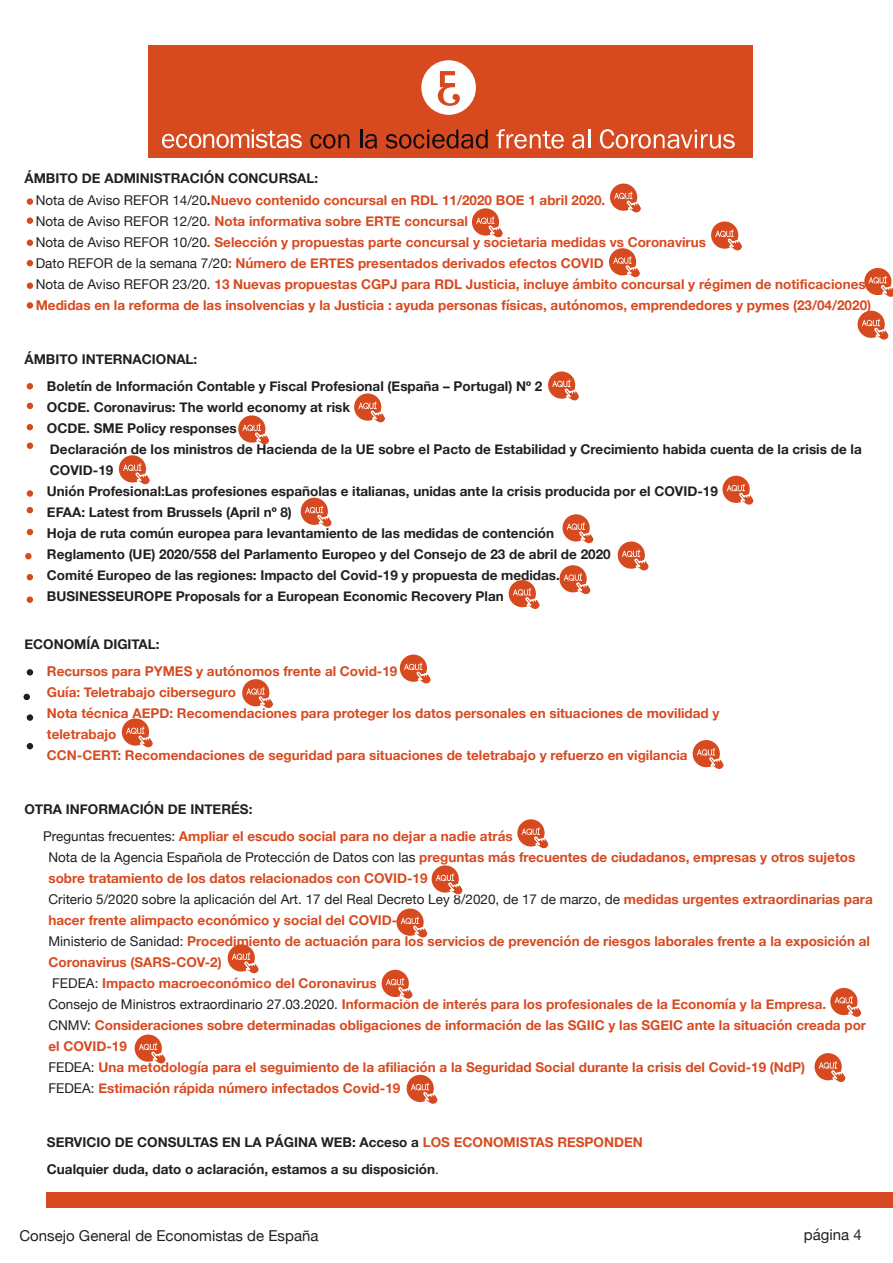
<style>
.page{position:relative;width:893px;height:1263px;background:#fff}
.page>*{position:absolute;margin:0;border:0;box-sizing:border-box;transform-origin:0 0}
.t1{font:15px "Helvetica Neue";color:#231f20}
.t2{font:700 13.5px/21px "Helvetica Neue";color:#d74a20}
.t3{font:700 13.5px/21px "Helvetica Neue";color:#231f20}
.s1{color:#231f20}
.s2{font-weight:400;color:#231f20}
.s3{color:#d74a20}
.s4{font-weight:400}
</style>
<div class="page">
<div style="left:858px;top:311px;width:27px;height:27px;background:#d74a20;border-radius:50%"></div>
<svg style="left:862px;top:319px;width:27px;height:21px"></svg>
<div style="left:610px;top:184px;width:27px;height:27px;background:#d74a20;border-radius:50%"></div>
<svg style="left:614px;top:192px;width:27px;height:21px"></svg>
<svg style="left:24px;top:694px;width:6px;height:6px"></svg>
<svg style="left:27px;top:669px;width:6px;height:6px"></svg>
<div style="left:27px;top:714px;width:6px;height:7px;background:#231f20;border-radius:50%"></div>
<svg style="left:27px;top:743px;width:6px;height:6px"></svg>
<div style="left:149px;top:45px;width:604px;height:113px;background:#d74a20"></div>
<div style="left:421px;top:60px;width:55px;height:55px;background:#fff;border-radius:50%"></div>
<svg style="left:438px;top:71px;width:22px;height:35px"></svg>
<svg style="left:310px;top:134px;width:39px;height:15px"></svg>
<svg style="left:360px;top:130px;width:17px;height:19px"></svg>
<svg style="left:386px;top:130px;width:102px;height:19px"></svg>
<svg style="left:496px;top:129px;width:68px;height:20px"></svg>
<svg style="left:572px;top:130px;width:18px;height:19px"></svg>
<svg style="left:600px;top:129px;width:135px;height:20px"></svg>
<svg style="left:162px;top:129px;width:140px;height:19px"></svg>
<div style="left:119px;top:455px;width:27px;height:27px;background:#d74a20;border-radius:50%"></div>
<svg style="left:123px;top:463px;width:27px;height:22px"></svg>
<div style="left:711px;top:221px;width:27px;height:28px;background:#d74a20;border-radius:50%"></div>
<svg style="left:715px;top:230px;width:27px;height:21px"></svg>
<div style="left:618px;top:541px;width:27px;height:28px;background:#d74a20;border-radius:50%"></div>
<svg style="left:622px;top:550px;width:27px;height:21px"></svg>
<div style="left:864px;top:268px;width:27px;height:27px;background:#d74a20;border-radius:50%"></div>
<svg style="left:868px;top:276px;width:25px;height:21px"></svg>
<div style="left:562px;top:514px;width:28px;height:27px;background:#d74a20;border-radius:50%"></div>
<svg style="left:567px;top:522px;width:27px;height:22px"></svg>
<div style="left:722px;top:476px;width:28px;height:27px;background:#d74a20;border-radius:50%"></div>
<svg style="left:727px;top:484px;width:27px;height:21px"></svg>
<div style="left:609px;top:248px;width:27px;height:27px;background:#d74a20;border-radius:50%"></div>
<svg style="left:613px;top:256px;width:27px;height:22px"></svg>
<div style="left:548px;top:371px;width:27px;height:28px;background:#d74a20;border-radius:50%"></div>
<svg style="left:552px;top:380px;width:27px;height:21px"></svg>
<div style="left:46px;top:1192px;width:847px;height:15px;background:#d74a20"></div>
<div style="left:27px;top:198px;width:6px;height:7px;background:#d74a20;border-radius:50%"></div>
<div style="left:27px;top:217px;width:6px;height:7px;background:#d74a20;border-radius:50%"></div>
<svg style="left:27px;top:383px;width:6px;height:6px"></svg>
<div style="left:472px;top:208px;width:27px;height:28px;background:#d74a20;border-radius:50%"></div>
<svg style="left:476px;top:216px;width:27px;height:22px"></svg>
<svg style="left:27px;top:403px;width:6px;height:6px"></svg>
<svg style="left:27px;top:260px;width:6px;height:6px"></svg>
<svg style="left:27px;top:424px;width:6px;height:6px"></svg>
<svg style="left:27px;top:507px;width:6px;height:6px"></svg>
<div style="left:242px;top:679px;width:27px;height:27px;background:#d74a20;border-radius:50%"></div>
<svg style="left:246px;top:687px;width:27px;height:22px"></svg>
<div style="left:27px;top:442px;width:6px;height:7px;background:#d74a20;border-radius:50%"></div>
<svg style="left:27px;top:529px;width:6px;height:6px"></svg>
<div style="left:27px;top:282px;width:6px;height:7px;background:#d74a20;border-radius:50%"></div>
<svg style="left:27px;top:240px;width:6px;height:6px"></svg>
<div style="left:509px;top:580px;width:27px;height:27px;background:#d74a20;border-radius:50%"></div>
<svg style="left:513px;top:588px;width:27px;height:21px"></svg>
<div style="left:559px;top:565px;width:28px;height:27px;background:#d74a20;border-radius:50%"></div>
<svg style="left:564px;top:573px;width:27px;height:22px"></svg>
<div style="left:400px;top:654px;width:27px;height:28px;background:#d74a20;border-radius:50%"></div>
<svg style="left:404px;top:663px;width:27px;height:21px"></svg>
<div style="left:693px;top:740px;width:27px;height:27px;background:#d74a20;border-radius:50%"></div>
<svg style="left:697px;top:748px;width:27px;height:21px"></svg>
<div style="left:122px;top:718px;width:27px;height:28px;background:#d74a20;border-radius:50%"></div>
<svg style="left:126px;top:726px;width:27px;height:22px"></svg>
<div style="left:354px;top:393px;width:27px;height:28px;background:#d74a20;border-radius:50%"></div>
<svg style="left:238px;top:402px;width:147px;height:125px"></svg>
<div style="left:27px;top:302px;width:6px;height:7px;background:#d74a20;border-radius:50%"></div>
<div style="left:27px;top:490px;width:6px;height:7px;background:#d74a20;border-radius:50%"></div>
<div style="left:27px;top:596px;width:6px;height:7px;background:#d74a20;border-radius:50%"></div>
<div style="left:517px;top:819px;width:28px;height:27px;background:#d74a20;border-radius:50%"></div>
<svg style="left:521px;top:827px;width:28px;height:22px"></svg>
<div style="left:432px;top:865px;width:27px;height:27px;background:#d74a20;border-radius:50%"></div>
<svg style="left:436px;top:873px;width:27px;height:22px"></svg>
<div style="left:396px;top:908px;width:28px;height:28px;background:#d74a20;border-radius:50%"></div>
<svg style="left:401px;top:917px;width:27px;height:21px"></svg>
<div style="left:228px;top:944px;width:27px;height:27px;background:#d74a20;border-radius:50%"></div>
<svg style="left:232px;top:952px;width:27px;height:22px"></svg>
<div style="left:382px;top:970px;width:27px;height:27px;background:#d74a20;border-radius:50%"></div>
<svg style="left:386px;top:978px;width:27px;height:21px"></svg>
<div style="left:830px;top:988px;width:27px;height:27px;background:#d74a20;border-radius:50%"></div>
<svg style="left:834px;top:996px;width:28px;height:21px"></svg>
<div style="left:135px;top:1034px;width:27px;height:28px;background:#d74a20;border-radius:50%"></div>
<svg style="left:139px;top:1043px;width:27px;height:21px"></svg>
<div style="left:407px;top:1075px;width:27px;height:27px;background:#d74a20;border-radius:50%"></div>
<svg style="left:411px;top:1083px;width:27px;height:21px"></svg>
<div style="left:814px;top:1053px;width:28px;height:27px;background:#d74a20;border-radius:50%"></div>
<svg style="left:819px;top:1061px;width:27px;height:21px"></svg>
<svg style="left:27px;top:574px;width:6px;height:6px"></svg>
<div style="left:25px;top:553px;width:7px;height:6px;background:#d74a20;border-radius:50%"></div>
<p class="t2" style="left:36px;top:169px;width:837px;text-indent:-11px"><span class="s1">ÁMBITO DE ADMINISTRACIÓN CONCURSAL:<br></span><span class="s2">Nota de Aviso REFOR 14/20</span><span class="s1">.</span>Nuevo contenido concursal en RDL 11/2020 BOE 1 abril 2020.<br><span class="s2">Nota de Aviso REFOR 12/20</span>. Nota informativa sobre ERTE concursal<br><span class="s2">Nota de Aviso REFOR 10/20</span>. Selección y propuestas parte concursal y societaria medidas vs Coronavirus<br><span class="s2">Dato REFOR de la semana 7/20</span>: Número de ERTES presentados derivados efectos COVID<br><span class="s2">Nota de Aviso REFOR 23/20.</span> 13 Nuevas propuestas CGPJ para RDL Justicia, incluye ámbito concursal y régimen de notificaciones.<br>Medidas en la reforma de las insolvencias y la Justicia : ayuda personas físicas, autónomos, emprendedores y pymes (23/04/2020)</p>
<p class="t3" style="left:47px;top:346px;width:497px;line-height:27px;text-indent:-23px">ÁMBITO INTERNACIONAL:<br>Boletín de Información Contable y Fiscal Profesional (España – Portugal) Nº 2</p>
<p class="t3" style="left:47px;top:397px;width:816px">OCDE. Coronavirus: The world economy at risk<br>OCDE. SME Policy responses<br>Declaración de los ministros de Hacienda de la UE sobre el Pacto de Estabilidad y Crecimiento habida cuenta de la crisis de la COVID-19<br>Unión Profesional:Las profesiones españolas e italianas, unidas ante la crisis producida por el COVID-19<br>EFAA: Latest from Brussels (April nº 8)<br>Hoja de ruta común europea para levantamiento de las medidas de contención<br>Reglamento (UE) 2020/558 del Parlamento Europeo y del Consejo de 23 de abril de 2020<br>Comité Europeo de las regiones: Impacto del Covid-19 y propuesta de medidas.<br>BUSINESSEUROPE Proposals for a European Economic Recovery Plan</p>
<p class="t3" style="left:24px;top:634px;width:137px">ECONOMÍA DIGITAL:</p>
<p class="t2" style="left:47px;top:661px;width:674px">Recursos para PYMES y autónomos frente al Covid-19<br>Guía: Teletrabajo ciberseguro<br>Nota técnica AEPD: Recomendaciones para proteger los datos personales en situaciones de movilidad y teletrabajo<br>CCN-CERT: Recomendaciones de seguridad para situaciones de teletrabajo y refuerzo en vigilancia</p>
<p class="t2" style="left:43px;top:796px;width:471px;line-height:27px;text-indent:-19px"><span class="s1">OTRA INFORMACIÓN DE INTERÉS:<br></span><span class="s2">Preguntas frecuentes:</span> Ampliar el escudo social para no dejar a nadie atrás</p>
<p class="t2" style="left:48px;top:847px;width:826px"><span class="s2">Nota de la Agencia Española de Protección de Datos con las</span> preguntas más frecuentes de ciudadanos, empresas y otros sujetos sobre tratamiento de los datos relacionados con COVID-19<br><span class="s2">Criterio 5/2020 sobre la aplicación del Art. 17 del Real Decreto Ley 8/2020, de 17 de marzo, de</span> medidas urgentes extraordinarias para hacer frente alimpacto económico y social del COVID-19<br><span class="s2">Ministerio de Sanidad:</span> Procedimiento de actuación para los servicios de prevención de riesgos laborales frente a la exposición al Coronavirus (SARS-COV-2)<br><span class="s2">FEDEA:</span> Impacto macroeconómico del Coronavirus<br><span class="s2">Consejo de Ministros extraordinario 27.03.2020.</span> Información de interés para los profesionales de la Economía y la Empresa.<br><span class="s2">CNMV:</span> Consideraciones sobre determinadas obligaciones de información de las SGIIC y las SGEIC ante la situación creada por el COVID-19<br><span class="s2">FEDEA:</span> Una metodología para el seguimiento de la afiliación a la Seguridad Social durante la crisis del Covid-19 (NdP)<br><span class="s2">FEDEA:</span> Estimación rápida número infectados Covid-19</p>
<p class="t3" style="left:47px;top:1129px;width:597px;line-height:27px">SERVICIO DE CONSULTAS EN LA PÁGINA WEB: Acceso a <span class="s3">LOS ECONOMISTAS RESPONDEN<br></span>Cualquier duda, dato o aclaración, estamos a su disposición<span class="s4">.</span></p>
<p class="t1" style="left:20px;top:1225px;width:300px">Consejo General de Economistas de España</p>
<p class="t1" style="left:804px;top:1224px;width:59px">página 4</p>
</div>
